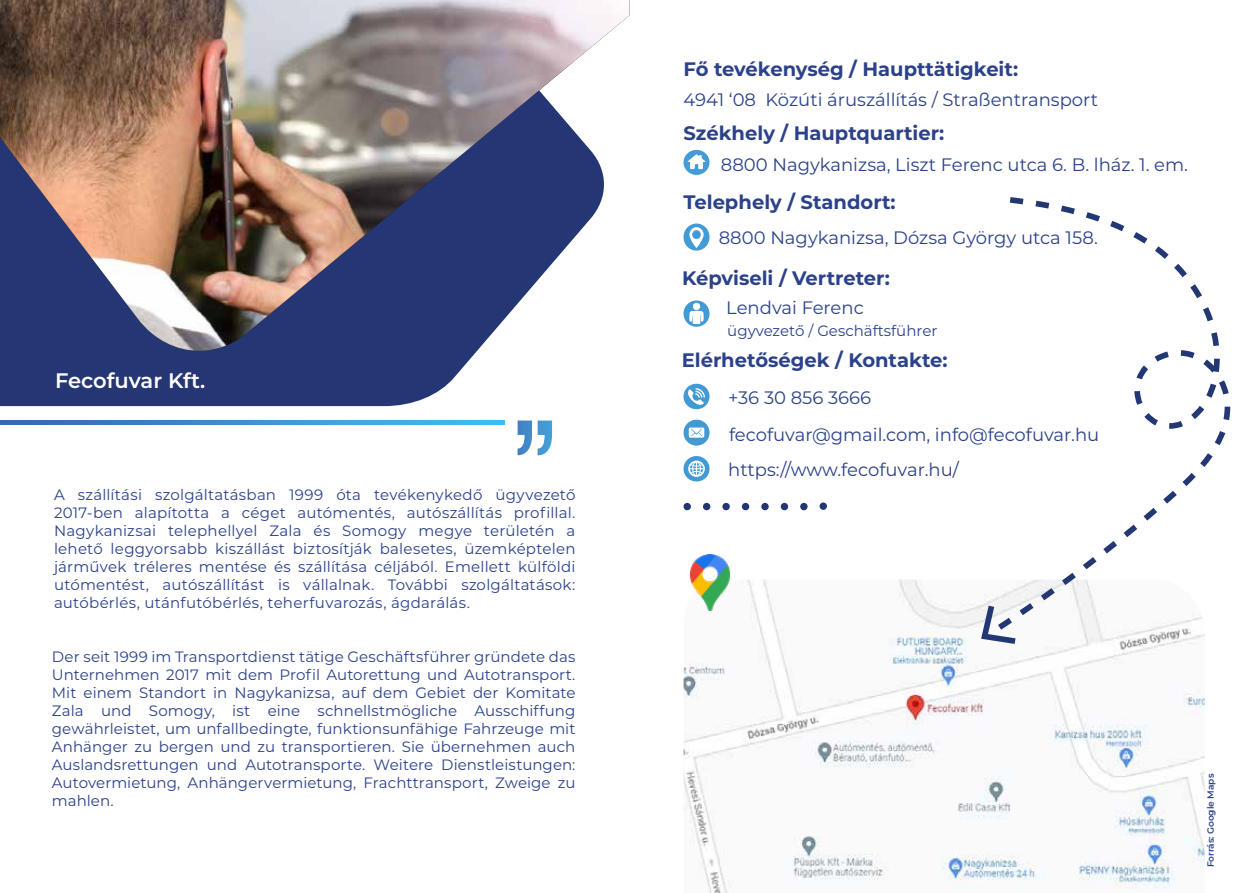
<style>
.page{position:relative;width:1259px;height:893px;background:#fff}
.page>*{position:absolute;margin:0;border:0;box-sizing:border-box;transform-origin:0 0}
.t1{font:600 21px "Montserrat";color:#fff}
.t2{font:700 19.5px "Montserrat";color:#2b418a}
.t3{font:18px/36.3px "Montserrat";color:#2b418a}
.t4{font:15px/18px "Montserrat";letter-spacing:.005em;color:#2b418a;text-align:justify}
.t5{font:600 9px "Montserrat";color:#2b418a}
</style>
<div class="page">
<svg style="left:683px;top:150px;width:26px;height:25px"></svg>
<svg style="left:683px;top:384px;width:26px;height:25px"></svg>
<svg style="left:683px;top:420px;width:26px;height:26px"></svg>
<svg style="left:683px;top:300px;width:26px;height:27px"></svg>
<svg style="left:683px;top:223px;width:26px;height:28px"></svg>
<div style="left:692px;top:230px;width:8px;height:9px;background:#429ad4;border-radius:50%"></div>
<div style="left:0;top:351px;width:477px;height:55px;background:#253674"></div>
<img style="left:0;top:0;width:629px;height:351px">
<img style="left:683px;top:580px;width:522px;height:313px">
<svg style="left:998px;top:197px;width:232px;height:433px"></svg>
<svg style="left:981px;top:606px;width:34px;height:38px"></svg>
<div style="left:742px;top:503px;width:7px;height:7px;background:#233573;border-radius:50%"></div>
<div style="left:683px;top:503px;width:8px;height:7px;background:#233573;border-radius:50%"></div>
<div style="left:819px;top:502px;width:8px;height:8px;background:#233573;border-radius:50%"></div>
<div style="left:780px;top:503px;width:8px;height:7px;background:#233573;border-radius:50%"></div>
<div style="left:722px;top:503px;width:8px;height:7px;background:#233573;border-radius:50%"></div>
<div style="left:761px;top:503px;width:7px;height:7px;background:#233573;border-radius:50%"></div>
<div style="left:703px;top:503px;width:7px;height:7px;background:#233573;border-radius:50%"></div>
<div style="left:800px;top:503px;width:7px;height:7px;background:#233573;border-radius:50%"></div>
<svg style="left:0;top:420px;width:504px;height:5px;background:#3e91cf"></svg>
<svg style="left:517px;top:420px;width:35px;height:35px"></svg>
<img style="left:690px;top:554px;width:39px;height:56px">
<svg style="left:683px;top:456px;width:26px;height:25px"></svg>
<h1 class="t1" style="left:55px;top:367px;width:152px">Fecofuvar Kft.</h1>
<p class="t4" style="left:54px;top:485px;width:523px">A szállítási szolgáltatásban 1999 óta tevékenykedő ügyvezető 2017-ben alapította a céget autómentés, autószállítás profillal.<br>Nagykanizsai telephellyel Zala és Somogy megye területén a lehető leggyorsabb kiszállást biztosítják balesetes, üzemképtelen járművek tréleres mentése és szállítása céljából. Emellett külföldi utómentést, autószállítást is vállalnak. További szolgáltatások: autóbérlés, utánfutóbérlés, teherfuvarozás, ágdarálás.</p>
<p class="t4" style="left:52px;top:647px;width:525px">Der seit 1999 im Transportdienst tätige Geschäftsführer gründete das Unternehmen 2017 mit dem Profil Autorettung und Autotransport.<br>Mit einem Standort in Nagykanizsa, auf dem Gebiet der Komitate Zala und Somogy, ist eine schnellstmögliche Ausschiffung gewährleistet, um unfallbedingte, funktionsunfähige Fahrzeuge mit Anhänger zu bergen und zu transportieren. Sie übernehmen auch Auslandsrettungen und Autotransporte. Weitere Dienstleistungen:<br>Autovermietung, Anhängervermietung, Frachttransport, Zweige zu mahlen.</p>
<h2 class="t2" style="left:683px;top:55px;width:336px">Fő tevékenység / Haupttätigkeit:</h2>
<p class="t3" style="left:683px;top:81px;width:416px">4941 ‘08 Közúti áruszállítás / Straßentransport</p>
<h2 class="t2" style="left:683px;top:119px;width:262px">Székhely / Hauptquartier:</h2>
<p class="t3" style="left:721px;top:146px;width:468px">8800 Nagykanizsa, Liszt Ferenc utca 6. B. lház. 1. em.</p>
<h2 class="t2" style="left:683px;top:188px;width:214px">Telephely / Standort:</h2>
<p class="t3" style="left:719px;top:219px;width:380px">8800 Nagykanizsa, Dózsa György utca 158.</p>
<h2 class="t2" style="left:682px;top:264px;width:209px">Képviseli / Vertreter:</h2>
<p class="t3" style="left:726px;top:289px;width:139px">Lendvai Ferenc</p>
<h2 class="t2" style="left:682px;top:346px;width:267px">Elérhetőségek / Kontakte:</h2>
<p class="t3" style="left:728px;top:379px;width:373px">+36 30 856 3666<br>fecofuvar@gmail.com, info@fecofuvar.hu</p>
<p class="t4" style="left:727px;top:321px;width:212px">ügyvezető / Geschäftsführer</p>
<p class="t3" style="left:728px;top:451px;width:232px">https://www.fecofuvar.hu/</p>
<p class="t5" style="left:1204px;top:867px;width:95px;rotate:-90deg">Forrás: Google Maps</p>
</div>
